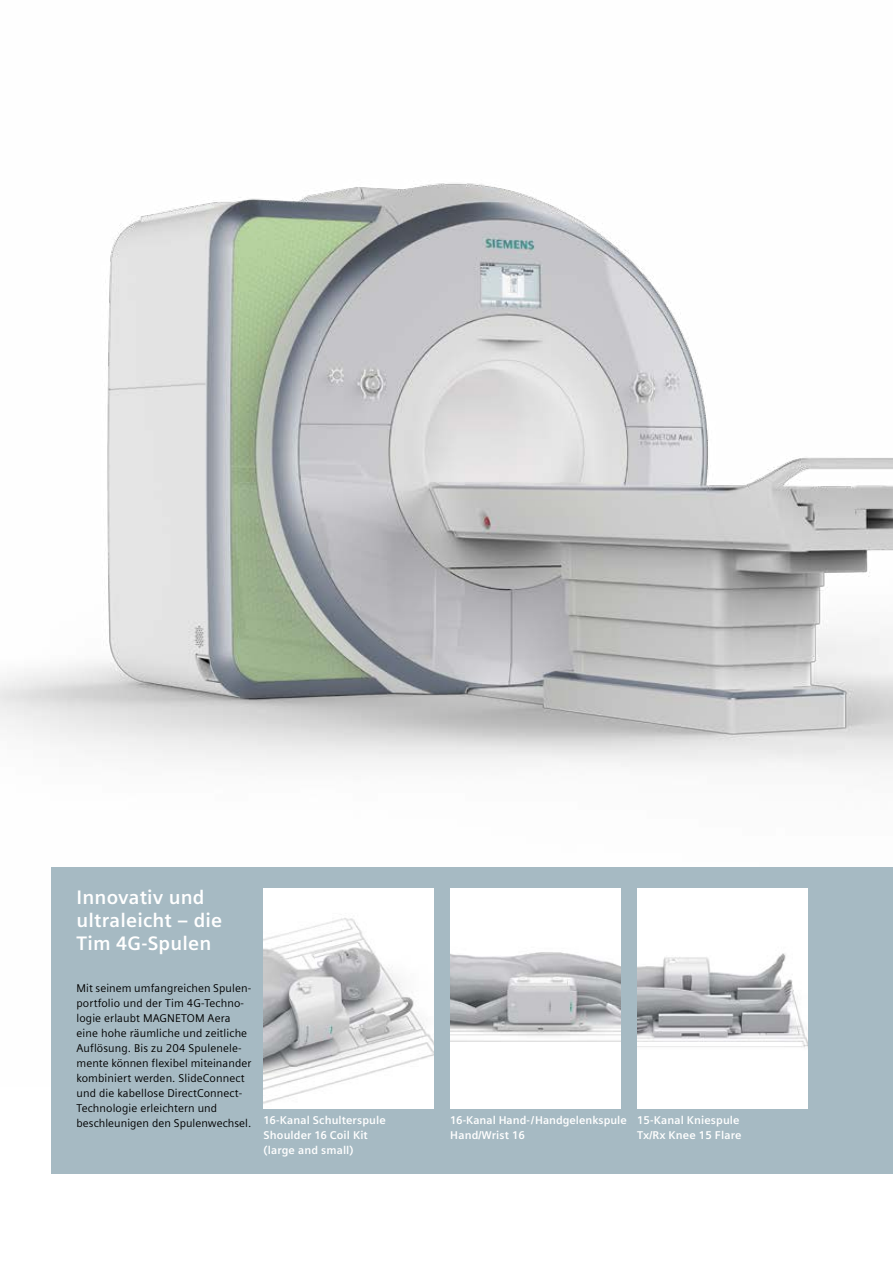
<style>
.page{position:relative;width:893px;height:1263px;background:#fff}
.page>*{position:absolute;margin:0;border:0;box-sizing:border-box;transform-origin:0 0}
.t1{font:700 19.5px/23.4px "Siemens Sans";letter-spacing:.01em;color:#fff}
.t2{font:11.25px/15px "Siemens Sans";letter-spacing:.01em;color:#000}
.t3{font:700 11.25px/15px "Siemens Sans";letter-spacing:.01em;color:#fff}
</style>
<div class="page">
<img style="left:0;top:183px;width:893px;height:586px">
<div style="left:51px;top:867px;width:842px;height:307px;background:#a6bac3"></div>
<img style="left:637px;top:888px;width:170px;height:220px">
<img style="left:264px;top:888px;width:170px;height:220px">
<img style="left:451px;top:888px;width:170px;height:220px">
<h1 class="t1" style="left:77px;top:885px;width:147px">Innovativ und ultraleicht – die<br>Tim 4G-Spulen</h1>
<p class="t2" style="left:77px;top:981px;width:176px">Mit seinem umfangreichen Spulen&shy;portfolio und der Tim 4G-Techno&shy;logie erlaubt MAGNETOM Aera eine hohe räumliche und zeitliche Auflösung. Bis zu 204 Spulenele&shy;mente können flexibel miteinander kombiniert werden. SlideConnect und die kabellose DirectConnect-Technologie erleichtern und beschleunigen den Spulenwechsel.</p>
<p class="t3" style="left:264px;top:1112px;width:124px">16-Kanal Schulterspule<br>Shoulder 16 Coil Kit (large and small)</p>
<p class="t3" style="left:450px;top:1112px;width:178px">16-Kanal Hand-/Handgelenkspule<br>Hand/Wrist 16</p>
<p class="t3" style="left:637px;top:1112px;width:106px">15-Kanal Kniespule<br>Tx/Rx Knee 15 Flare</p>
</div>
